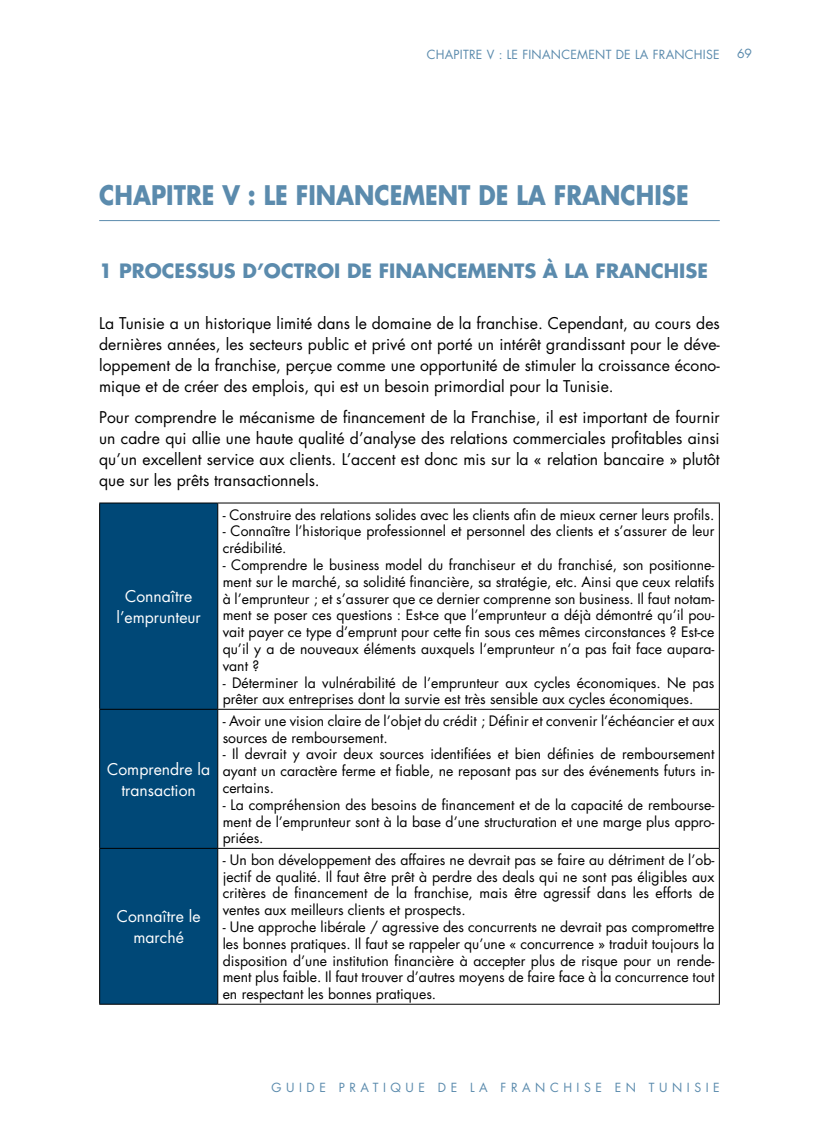
<style>
.page{position:relative;width:819px;height:1134px;background:#fff}
.page>*{position:absolute;margin:0;border:0;box-sizing:border-box;transform-origin:0 0}
.t1{font:700 26.25px "Futura Std";color:#5b8bad;scale:.88 1}
.t2{font:700 19.25px "Futura Std";color:#5b8bad}
.t3{font:15.75px/21px "Futura Std";color:#000;text-align:justify}
.t4{font:15.75px/21px "Futura Std";color:#fff;text-align:center}
.t5{font:14px/16.8px "Futura Std";color:#000;text-align:justify}
.t6{font:12.25px "Futura Std";letter-spacing:.02em;color:#5b8bad}
.t7{font:12.25px "Futura Std";letter-spacing:.37em;color:#5b8bad}
</style>
<div class="page">
<hr style="left:99px;top:220px;width:621px;height:1px;background:#5b8bad">
<div style="left:100px;top:504px;width:117px;height:500px;background:#004877"></div>
<hr style="left:99px;top:503px;width:119px;height:1px;background:#000">
<hr style="left:99px;top:503px;width:1px;height:206px;background:#000">
<hr style="left:218px;top:503px;width:502px;height:1px;background:#000">
<hr style="left:217px;top:503px;width:1px;height:206px;background:#000">
<hr style="left:719px;top:503px;width:1px;height:206px;background:#000">
<hr style="left:99px;top:709px;width:119px;height:1px;background:#000">
<hr style="left:99px;top:710px;width:1px;height:138px;background:#000">
<hr style="left:218px;top:709px;width:502px;height:1px;background:#000">
<hr style="left:217px;top:710px;width:1px;height:138px;background:#000">
<hr style="left:719px;top:710px;width:1px;height:138px;background:#000">
<hr style="left:99px;top:848px;width:119px;height:1px;background:#000">
<hr style="left:99px;top:849px;width:1px;height:155px;background:#000">
<hr style="left:218px;top:848px;width:502px;height:1px;background:#000">
<hr style="left:217px;top:849px;width:1px;height:155px;background:#000">
<hr style="left:719px;top:849px;width:1px;height:155px;background:#000">
<hr style="left:99px;top:1004px;width:119px;height:1px;background:#000">
<hr style="left:218px;top:1004px;width:502px;height:1px;background:#000">
<p class="t6" style="left:427px;top:49px;width:295px">chaPitre V : le Financement de la Franchise</p>
<p class="t6" style="left:737px;top:48px;width:17px">69</p>
<h1 class="t1" style="left:99px;top:184px;width:671px">CHAPITRE V : LE FINANCEMENT DE LA FRANCHISE</h1>
<h2 class="t2" style="left:99px;top:262px;width:610px">1 PROCESSUS D’OCTROI DE FINANCEMENTS À LA FRANCHISE</h2>
<p class="t3" style="left:99px;top:313px;width:622px">la Tunisie a un historique limité dans le domaine de la franchise. Cependant, au cours des dernières années, les secteurs public et privé ont porté un intérêt grandissant pour le déve&shy;loppement de la franchise, perçue comme une opportunité de stimuler la croissance écono&shy;mique et de créer des emplois, qui est un besoin primordial pour la Tunisie.</p>
<p class="t3" style="left:99px;top:407px;width:622px">Pour comprendre le mécanisme de financement de la Franchise, il est important de fournir un cadre qui allie une haute qualité d’analyse des relations commerciales profitables ainsi qu’un excellent service aux clients. l’accent est donc mis sur la « relation bancaire » plutôt que sur les prêts transactionnels.</p>
<p class="t4" style="left:117px;top:587px;width:86px">Connaître l’emprunteur</p>
<p class="t4" style="left:107px;top:759px;width:105px">Comprendre la transaction</p>
<p class="t4" style="left:117px;top:907px;width:85px">Connaître le marché</p>
<p class="t5" style="left:223px;top:507px;width:493px">- Construire des relations solides avec les clients afin de mieux cerner leurs profils.</p>
<p class="t5" style="left:223px;top:523px;width:493px">- Connaître l’historique professionnel et personnel des clients et s’assurer de leur crédibilité.</p>
<p class="t5" style="left:223px;top:557px;width:493px">- Comprendre le business model du franchiseur et du franchisé, son positionne&shy;ment sur le marché, sa solidité financière, sa stratégie, etc. Ainsi que ceux relatifs à l’emprunteur ; et s’assurer que ce dernier comprenne son business. Il faut notam&shy;ment se poser ces questions : Est-ce que l’emprunteur a déjà démontré qu’il pou&shy;vait payer ce type d’emprunt pour cette fin sous ces mêmes circonstances ? Est-ce qu’il y a de nouveaux éléments auxquels l’emprunteur n’a pas fait face aupara&shy;vant ?</p>
<p class="t5" style="left:223px;top:675px;width:493px">- Déterminer la vulnérabilité de l’emprunteur aux cycles économiques. ne pas prêter aux entreprises dont la survie est très sensible aux cycles économiques.</p>
<p class="t5" style="left:223px;top:713px;width:493px">- Avoir une vision claire de l’objet du crédit ; Définir et convenir l’échéancier et aux sources de remboursement.</p>
<p class="t5" style="left:223px;top:746px;width:493px">- Il devrait y avoir deux sources identifiées et bien définies de remboursement ayant un caractère ferme et fiable, ne reposant pas sur des événements futurs in&shy;certains.</p>
<p class="t5" style="left:223px;top:797px;width:493px">- La compréhension des besoins de financement et de la capacité de rembourse&shy;ment de l’emprunteur sont à la base d’une structuration et une marge plus appro&shy;priées.</p>
<p class="t5" style="left:223px;top:852px;width:493px">- Un bon développement des affaires ne devrait pas se faire au détriment de l’ob&shy;jectif de qualité. Il faut être prêt à perdre des deals qui ne sont pas éligibles aux critères de financement de la franchise, mais être agressif dans les efforts de ventes aux meilleurs clients et prospects.</p>
<p class="t5" style="left:223px;top:919px;width:493px">- Une approche libérale / agressive des concurrents ne devrait pas compromettre les bonnes pratiques. Il faut se rappeler qu’une « concurrence » traduit toujours la disposition d’une institution financière à accepter plus de risque pour un rende&shy;ment plus faible. Il faut trouver d’autres moyens de faire face à la concurrence tout en respectant les bonnes pratiques.</p>
<p class="t7" style="left:272px;top:1082px;width:450px">Guide Pratique de la Franchise en tunisie</p>
</div>
